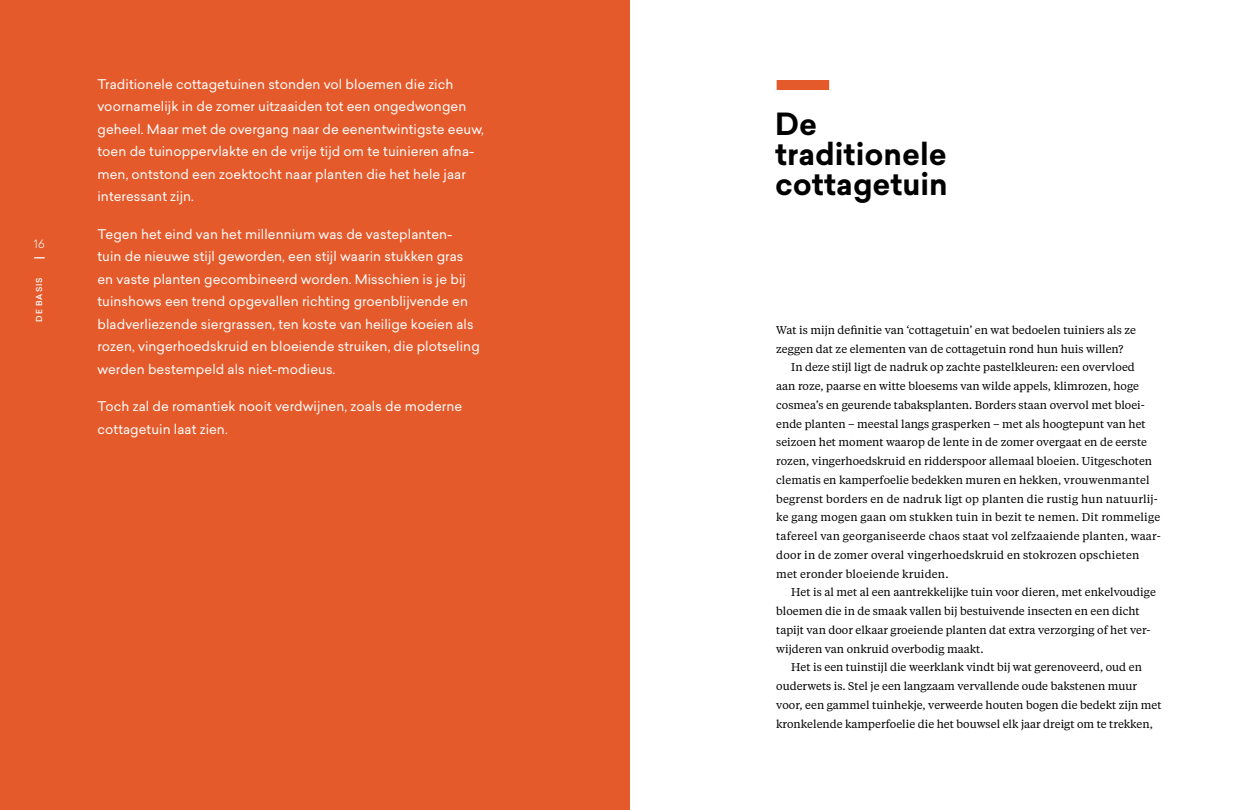
<style>
.page{position:relative;width:1260px;height:810px;background:#fff}
.page>*{position:absolute;margin:0;border:0;box-sizing:border-box;transform-origin:0 0}
.t1{font:700 30px/30px "Sailec";color:#000}
.t2{font:13.12px/22.5px "Sailec";letter-spacing:.005em;color:#fff}
.t3{font:11.25px/18.8px "Tiempos Text";color:#000}
.t4{font:300 11.25px "Sailec";color:#fff}
.t5{font:500 8.12px "Sailec";color:#fff}
</style>
<div class="page">
<div style="left:0;top:0;width:630px;height:810px;background:#e55a2b"></div>
<div style="left:777px;top:80px;width:52px;height:10px;background:#e55a2b"></div>
<p class="t4" style="left:34px;top:237px;width:12px">16</p>
<p class="t5" style="left:34px;top:322px;width:46px;rotate:-90deg">DE BASIS</p>
<p class="t2" style="left:98px;top:72px;width:388px">Traditionele cottagetuinen stonden vol bloemen die zich voornamelijk in de zomer uitzaaiden tot een ongedwongen geheel. Maar met de overgang naar de eenentwintigste eeuw, toen de tuinoppervlakte en de vrije tijd om te tuinieren afna&shy;men, ontstond een zoektocht naar planten die het hele jaar interessant zijn.</p>
<p class="t2" style="left:98px;top:222px;width:384px">Tegen het eind van het millennium was de vasteplanten&shy;tuin de nieuwe stijl geworden, een stijl waarin stukken gras en vaste planten gecombineerd worden. Misschien is je bij tuinshows een trend opgevallen richting groenblijvende en bladverliezende siergrassen, ten koste van heilige koeien als rozen, vingerhoedskruid en bloeiende struiken, die plotseling werden bestempeld als niet-modieus.</p>
<p class="t2" style="left:98px;top:395px;width:366px">Toch zal de romantiek nooit verdwijnen, zoals de moderne cottagetuin laat zien.</p>
<h1 class="t1" style="left:775px;top:109px;width:174px">De traditionele cottagetuin</h1>
<p class="t3" style="left:776px;top:320px;width:361px">Wat is mijn definitie van ‘cottagetuin’ en wat bedoelen tuiniers als ze zeggen dat ze elementen van de cottagetuin rond hun huis willen?</p>
<p class="t3" style="left:776px;top:357px;width:386px;text-indent:15px">In deze stijl ligt de nadruk op zachte pastelkleuren: een overvloed<br>aan roze, paarse en witte bloesems van wilde appels, klimrozen, hoge cosmea’s en geurende tabaksplanten. Borders staan overvol met bloei&shy;ende planten – meestal langs grasperken – met als hoogtepunt van het seizoen het moment waarop de lente in de zomer overgaat en de eerste rozen, vingerhoedskruid en ridderspoor allemaal bloeien. Uitgeschoten clematis en kamperfoelie bedekken muren en hekken, vrouwenmantel begrenst borders en de nadruk ligt op planten die rustig hun natuurlij&shy;ke gang mogen gaan om stukken tuin in bezit te nemen. Dit rommelige tafereel van georganiseerde chaos staat vol zelfzaaiende planten, waar&shy;door in de zomer overal vingerhoedskruid en stokrozen opschieten met eronder bloeiende kruiden.</p>
<p class="t3" style="left:776px;top:582px;width:381px;text-indent:15px">Het is al met al een aantrekkelijke tuin voor dieren, met enkelvoudige bloemen die in de smaak vallen bij bestuivende insecten en een dicht tapijt van door elkaar groeiende planten dat extra verzorging of het ver&shy;wijderen van onkruid overbodig maakt.</p>
<p class="t3" style="left:776px;top:657px;width:387px;text-indent:15px">Het is een tuinstijl die weerklank vindt bij wat gerenoveerd, oud en ouderwets is. Stel je een langzaam vervallende oude bakstenen muur voor, een gammel tuinhekje, verweerde houten bogen die bedekt zijn met kronkelende kamperfoelie die het bouwsel elk jaar dreigt om te trekken,</p>
</div>
